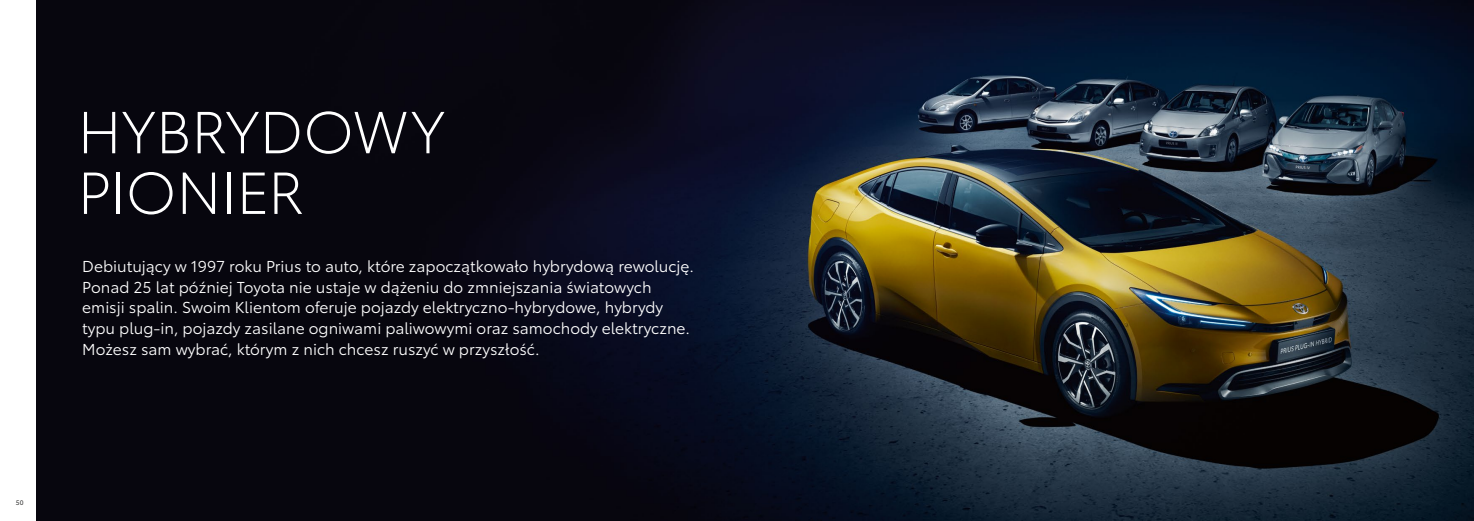
<style>
.page{position:relative;width:1474px;height:521px;background:#fff}
.page>*{position:absolute;margin:0;border:0;box-sizing:border-box;transform-origin:0 0}
.t1{font:300 58.27px/60.6px "Toyota Type";letter-spacing:-.01em;color:#fff}
.t2{font:15.58px/20.7px "Toyota Type";color:#fff}
.t3{font:6.56px "Toyota Type";color:#3b3b3a}
</style>
<div class="page">
<img style="left:37px;top:0;width:1436px;height:521px">
<p class="t3" style="left:16px;top:498px;width:9px">50</p>
<h1 class="t1" style="left:78px;top:98px;width:369px">HYBRYDOWY<br>PIONIER</h1>
<p class="t2" style="left:82px;top:255px;width:613px">Debiutujący w 1997 roku Prius to auto, które zapoczątkowało hybrydową rewolucję.<br>Ponad 25 lat później Toyota nie ustaje w dążeniu do zmniejszania światowych emisji spalin. Swoim Klientom oferuje pojazdy elektryczno‑hybrydowe, hybrydy typu plug-in, pojazdy zasilane ogniwami paliwowymi oraz samochody elektryczne.<br>Możesz sam wybrać, którym z nich chcesz ruszyć w przyszłość.</p>
</div>
